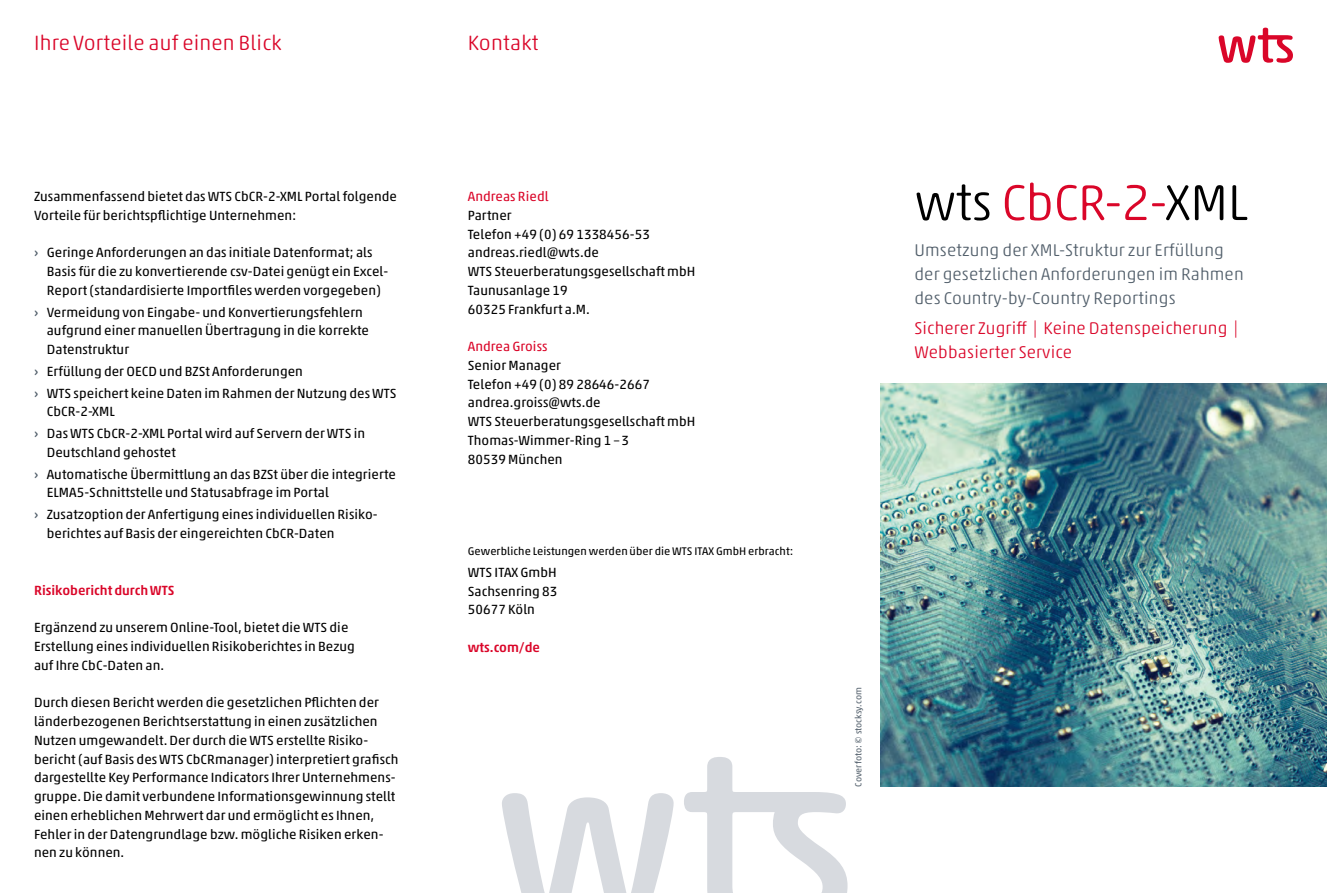
<style>
.page{position:relative;width:1327px;height:893px;background:#fff}
.page>*{position:absolute;margin:0;border:0;box-sizing:border-box;transform-origin:0 0}
.Seitenüberschrift{font:300 51px "Akko Rounded Pro";letter-spacing:-.01em;color:#da0629}
.page-title___light_r{font:300 21px "Akko Rounded Pro";letter-spacing:.01em;color:#da0629}
.headline_Vorspann_2{font:300 17.25px/24px "Akko Rounded Pro";letter-spacing:.01em;color:#525f6b}
.headline_Vorspann_2-2{font:300 17.25px/24px "Akko Rounded Pro";letter-spacing:.01em;color:#da0629}
.text___regular_black{font:13.5px/18.8px "Akko Pro";letter-spacing:.005em;color:#000}
.headline_4r_9___medi{font:500 13.5px "Akko Pro";color:#da0629}
.text___regular_black-2{font:13.5px "Akko Pro";letter-spacing:.005em;color:#da0629}
.text_small___regular{font:11.25px "Akko Pro";letter-spacing:.005em;color:#000}
.footnote___regular_b{font:9px "Akko Pro";letter-spacing:.005em;color:#525f6b}
.s1{font-family:"Akko Rounded Pro";font-weight:500;color:#525f6b}
.s2{color:#000}
</style>
<div class="page">
<svg style="left:1218px;top:28px;width:75px;height:35px"></svg>
<img style="left:880px;top:384px;width:447px;height:403px">
<svg style="left:502px;top:793px;width:171px;height:100px"></svg>
<svg style="left:684px;top:757px;width:163px;height:136px"></svg>
<p class="page-title___light_r" style="left:34px;top:30px;width:249px">Ihre Vorteile auf einen Blick</p>
<p class="text___regular_black" style="left:34px;top:187px;width:364px">Zusammenfassend bietet das WTS CbCR-2-XML Portal folgende<br>Vorteile für berichtspflichtige Unternehmen:</p>
<p class="text___regular_black" style="left:47px;top:243px;width:343px;text-indent:-13px"><span class="s1">›</span> Geringe Anforderungen an das initiale Datenformat; als<br>Basis für die zu konvertierende csv-Datei genügt ein Excel-<br>Report (standardisierte Importfiles werden vorgegeben)</p>
<p class="text___regular_black" style="left:47px;top:302px;width:324px;text-indent:-13px"><span class="s1">›</span> Vermeidung von Eingabe- und Konvertierungsfehlern aufgrund einer manuellen Übertragung in die korrekte<br>Datenstruktur</p>
<p class="text___regular_black" style="left:34px;top:362px;width:270px"><span class="s1">›</span> Erfüllung der OECD und BZSt Anforderungen</p>
<p class="text___regular_black" style="left:47px;top:383px;width:351px;text-indent:-13px"><span class="s1">›</span> WTS speichert keine Daten im Rahmen der Nutzung des WTS<br>CbCR-2-XML</p>
<p class="text___regular_black" style="left:47px;top:424px;width:320px;text-indent:-13px"><span class="s1">›</span> Das WTS CbCR-2-XML Portal wird auf Servern der WTS in<br>Deutschland gehostet</p>
<p class="text___regular_black" style="left:47px;top:464px;width:351px;text-indent:-13px"><span class="s1">›</span> Automatische Übermittlung an das BZSt über die integrierte<br>ELMA5-Schnittstelle und Statusabfrage im Portal</p>
<p class="text___regular_black" style="left:47px;top:505px;width:332px;text-indent:-13px"><span class="s1">›</span> Zusatzoption der Anfertigung eines individuellen Risiko&shy;berichtes auf Basis der eingereichten CbCR-Daten</p>
<p class="headline_4r_9___medi" style="left:34px;top:582px;width:142px">Risikobericht durch WTS</p>
<p class="text___regular_black" style="left:34px;top:618px;width:322px">Ergänzend zu unserem Online-Tool, bietet die WTS die<br>Erstellung eines individuellen Risikoberichtes in Bezug auf Ihre CbC-Daten an.</p>
<p class="text___regular_black" style="left:34px;top:693px;width:366px">Durch diesen Bericht werden die gesetzlichen Pflichten der länderbezogenen Berichtserstattung in einen zusätzlichen Nutzen umgewandelt. Der durch die WTS erstellte Risiko&shy;bericht (auf Basis des WTS CbCRmanager) interpretiert grafisch dargestellte Key Performance Indicators Ihrer Unternehmens&shy;gruppe. Die damit verbundene Informationsgewinnung stellt einen erheblichen Mehrwert dar und ermöglicht es Ihnen, Fehler in der Datengrundlage bzw. mögliche Risiken erken&shy;nen zu können.</p>
<p class="page-title___light_r" style="left:468px;top:30px;width:72px">Kontakt</p>
<p class="text___regular_black-2" style="left:468px;top:188px;width:82px">Andreas Riedl</p>
<p class="text___regular_black" style="left:468px;top:206px;width:45px">Partner</p>
<p class="text___regular_black" style="left:468px;top:224px;width:184px">Telefon +49 (0) 69 1338456-53</p>
<p class="text___regular_black" style="left:468px;top:243px;width:133px">andreas.riedl@wts.de</p>
<p class="text___regular_black" style="left:468px;top:262px;width:229px">WTS Steuerberatungsgesellschaft mbH</p>
<p class="text___regular_black" style="left:468px;top:281px;width:101px">Taunusanlage 19</p>
<p class="text___regular_black" style="left:468px;top:299px;width:123px">60325 Frankfurt a.M.</p>
<p class="text___regular_black-2" style="left:468px;top:338px;width:81px">Andrea Groiss</p>
<p class="text___regular_black" style="left:468px;top:356px;width:95px">Senior Manager</p>
<p class="text___regular_black" style="left:468px;top:374px;width:184px">Telefon +49 (0) 89 28646-2667</p>
<p class="text___regular_black" style="left:468px;top:393px;width:134px">andrea.groiss@wts.de</p>
<p class="text___regular_black" style="left:468px;top:412px;width:229px">WTS Steuerberatungsgesellschaft mbH</p>
<p class="text___regular_black" style="left:468px;top:431px;width:163px">Thomas-Wimmer-Ring 1–3</p>
<p class="text___regular_black" style="left:468px;top:449px;width:96px">80539 München</p>
<p class="text_small___regular" style="left:468px;top:544px;width:327px">Gewerbliche Leistungen werden über die WTS ITAX GmbH erbracht:</p>
<p class="text___regular_black" style="left:468px;top:563px;width:90px">WTS ITAX GmbH</p>
<p class="text___regular_black" style="left:468px;top:581px;width:91px">Sachsenring 83</p>
<p class="text___regular_black" style="left:468px;top:600px;width:69px">50677 Köln</p>
<p class="headline_4r_9___medi" style="left:468px;top:639px;width:74px">wts.com/de</p>
<p class="Seitenüberschrift" style="left:914px;top:172px;width:335px"><span class="s2">wts</span> CbCR-2-<span class="s2">XML</span></p>
<p class="headline_Vorspann_2" style="left:914px;top:238px;width:331px">Umsetzung der XML-Struktur zur Erfüllung der gesetzlichen Anforderungen im Rahmen des Country-by-Country Reportings</p>
<p class="headline_Vorspann_2-2" style="left:914px;top:316px;width:325px">Sicherer Zugriff | Keine Datenspeicherung |<br>Webbasierter Service</p>
<p class="footnote___regular_b" style="left:853px;top:787px;width:101px;rotate:-90deg">Coverfoto: © stocksy.com</p>
</div>
